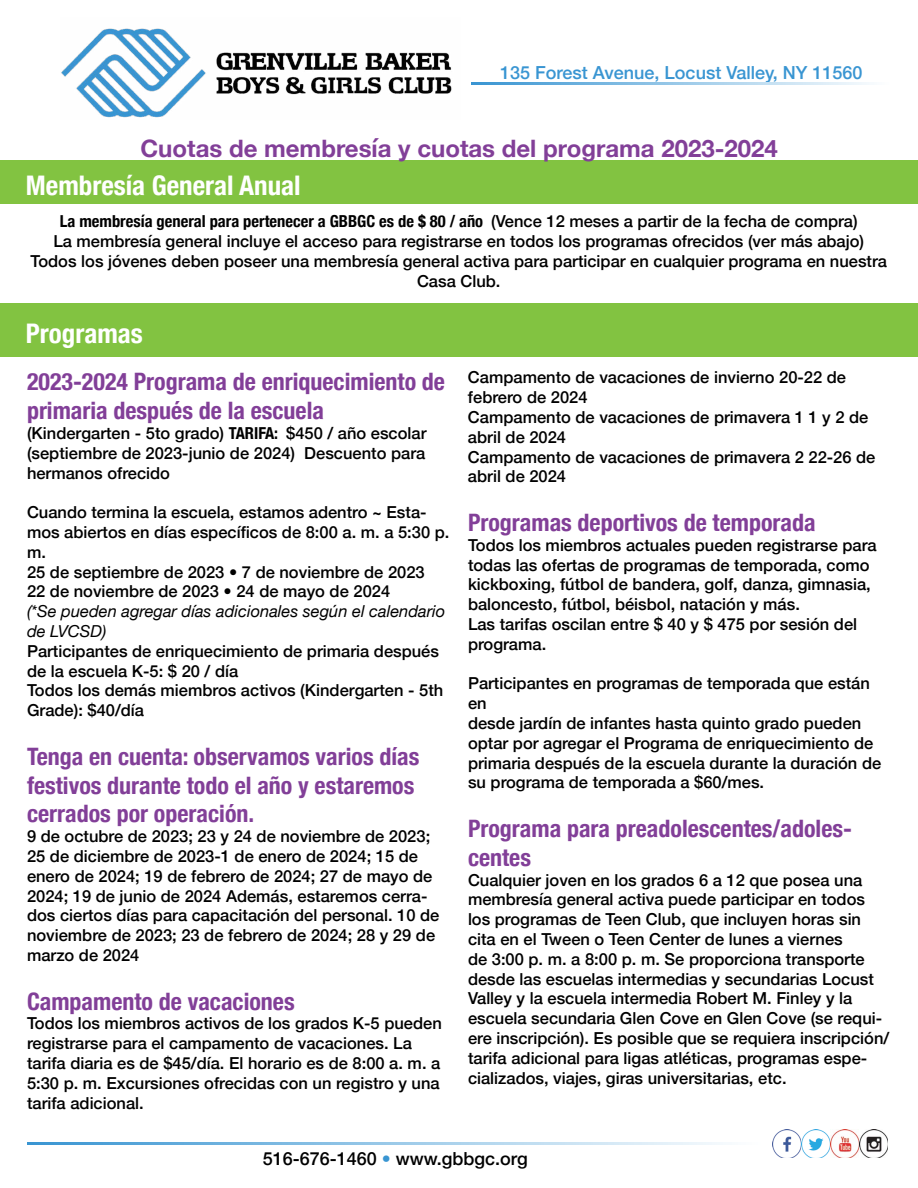
<style>
.page{position:relative;width:918px;height:1188px;background:#fff}
.page>*{position:absolute;margin:0;border:0;box-sizing:border-box;transform-origin:0 0}
.t1{font:700 condensed 27px "Helvetica Neue";color:#fff}
.t2{font:700 condensed 24px/28.8px "Helvetica Neue";color:#823f98}
.t3{font:700 24px "Helvetica Neue";color:#823f98}
.t4{font:500 18px "Helvetica Neue";color:#3995d2}
.t5{font:500 18px "Helvetica Neue";color:#000}
.t6{font:500 16.5px/19.8px "Helvetica Neue";color:#000}
.t7{font:italic 16.5px/19.8px "Helvetica Neue";color:#000}
.s1{font-weight:700;font-stretch:condensed}
.s2{color:#3995d2}
</style>
<div class="page">
<img style="left:61px;top:28px;width:391px;height:90px">
<svg style="left:471px;top:83px;width:398px;height:1px"></svg>
<img style="left:773px;top:1130px;width:115px;height:28px">
<svg style="left:27px;top:1143px;width:696px;height:1px"></svg>
<div style="left:0;top:160px;width:918px;height:43px;background:#82c341"></div>
<div style="left:0;top:304px;width:918px;height:53px;background:#82c341"></div>
<p class="t4" style="left:500px;top:58px;width:364px">135 Forest Avenue, Locust Valley, NY 11560</p>
<h2 class="t3" style="left:141px;top:129px;width:639px">Cuotas de membresía y cuotas del programa 2023-2024</h2>
<h1 class="t1" style="left:26px;top:163px;width:276px">Membresía General Anual</h1>
<p class="t6" style="left:30px;top:210px;width:858px;text-align:center"><span class="s1">La membresía general para pertenecer a GBBGC es de $ 80 / año</span> (Vence 12 meses a partir de la fecha de compra)<br>La membresía general incluye el acceso para registrarse en todos los programas ofrecidos (ver más abajo)<br>Todos los jóvenes deben poseer una membresía general activa para participar en cualquier programa en nuestra Casa Club.</p>
<h1 class="t1" style="left:26px;top:311px;width:118px">Programas</h1>
<h2 class="t2" style="left:27px;top:366px;width:420px">2023-2024 Programa de enriquecimiento de primaria después de la escuela</h2>
<p class="t6" style="left:27px;top:422px;width:401px;text-align:justify">(Kindergarten - 5to grado) <span class="s1">TARIFA:</span> $450 / año escolar (septiembre de 2023-junio de 2024) Descuento para hermanos ofrecido</p>
<p class="t6" style="left:27px;top:501px;width:424px">Cuando termina la escuela, estamos adentro ~ Esta&shy;mos abiertos en días específicos de 8:00 a. m. a 5:30 p. m.<br>25 de septiembre de 2023 • 7 de noviembre de 2023<br>22 de noviembre de 2023 • 24 de mayo de 2024</p>
<p class="t7" style="left:27px;top:602px;width:420px">(*Se pueden agregar días adicionales según el calendario de LVCSD)</p>
<p class="t6" style="left:27px;top:640px;width:418px">Participantes de enriquecimiento de primaria después de la escuela K-5: $ 20 / día<br>Todos los demás miembros activos (Kindergarten - 5th Grade): $40/día</p>
<h2 class="t2" style="left:27px;top:740px;width:394px">Tenga en cuenta: observamos varios días festivos durante todo el año y estaremos cerrados por operación.</h2>
<p class="t6" style="left:27px;top:825px;width:414px">9 de octubre de 2023; 23 y 24 de noviembre de 2023; 25 de diciembre de 2023-1 de enero de 2024; 15 de enero de 2024; 19 de febrero de 2024; 27 de mayo de 2024; 19 de junio de 2024 Además, estaremos cerra&shy;dos ciertos días para capacitación del personal. 10 de noviembre de 2023; 23 de febrero de 2024; 28 y 29 de marzo de 2024</p>
<h2 class="t2" style="left:27px;top:985px;width:269px">Campamento de vacaciones</h2>
<p class="t6" style="left:27px;top:1012px;width:416px">Todos los miembros activos de los grados K-5 pueden registrarse para el campamento de vacaciones. La tarifa diaria es de $45/día. El horario es de 8:00 a. m. a 5:30 p. m. Excursiones ofrecidas con un registro y una tarifa adicional.</p>
<p class="t6" style="left:468px;top:366px;width:409px">Campamento de vacaciones de invierno 20-22 de febrero de 2024<br>Campamento de vacaciones de primavera 1 1 y 2 de abril de 2024<br>Campamento de vacaciones de primavera 2 22-26 de abril de 2024</p>
<h2 class="t2" style="left:468px;top:506px;width:349px">Programas deportivos de temporada</h2>
<p class="t6" style="left:468px;top:534px;width:410px">Todos los miembros actuales pueden registrarse para todas las ofertas de programas de temporada, como kickboxing, fútbol de bandera, golf, danza, gimnasia, baloncesto, fútbol, béisbol, natación y más.<br>Las tarifas oscilan entre $ 40 y $ 475 por sesión del programa.</p>
<p class="t6" style="left:468px;top:672px;width:415px">Participantes en programas de temporada que están en<br>desde jardín de infantes hasta quinto grado pueden optar por agregar el Programa de enriquecimiento de primaria después de la escuela durante la duración de su programa de temporada a $60/mes.</p>
<h2 class="t2" style="left:468px;top:812px;width:386px">Programa para preadolescentes/adoles&shy;centes</h2>
<p class="t6" style="left:468px;top:868px;width:423px">Cualquier joven en los grados 6 a 12 que posea una membresía general activa puede participar en todos los programas de Teen Club, que incluyen horas sin cita en el Tween o Teen Center de lunes a viernes<br>de 3:00 p. m. a 8:00 p. m. Se proporciona transporte desde las escuelas intermedias y secundarias Locust Valley y la escuela intermedia Robert M. Finley y la escuela secundaria Glen Cove en Glen Cove (se requi&shy;ere inscripción). Es posible que se requiera inscripción/ tarifa adicional para ligas atléticas, programas espe&shy;cializados, viajes, giras universitarias, etc.</p>
<p class="t5" style="left:263px;top:1144px;width:267px">516-676-1460 <span class="s2">•</span> www.gbbgc.org</p>
</div>
